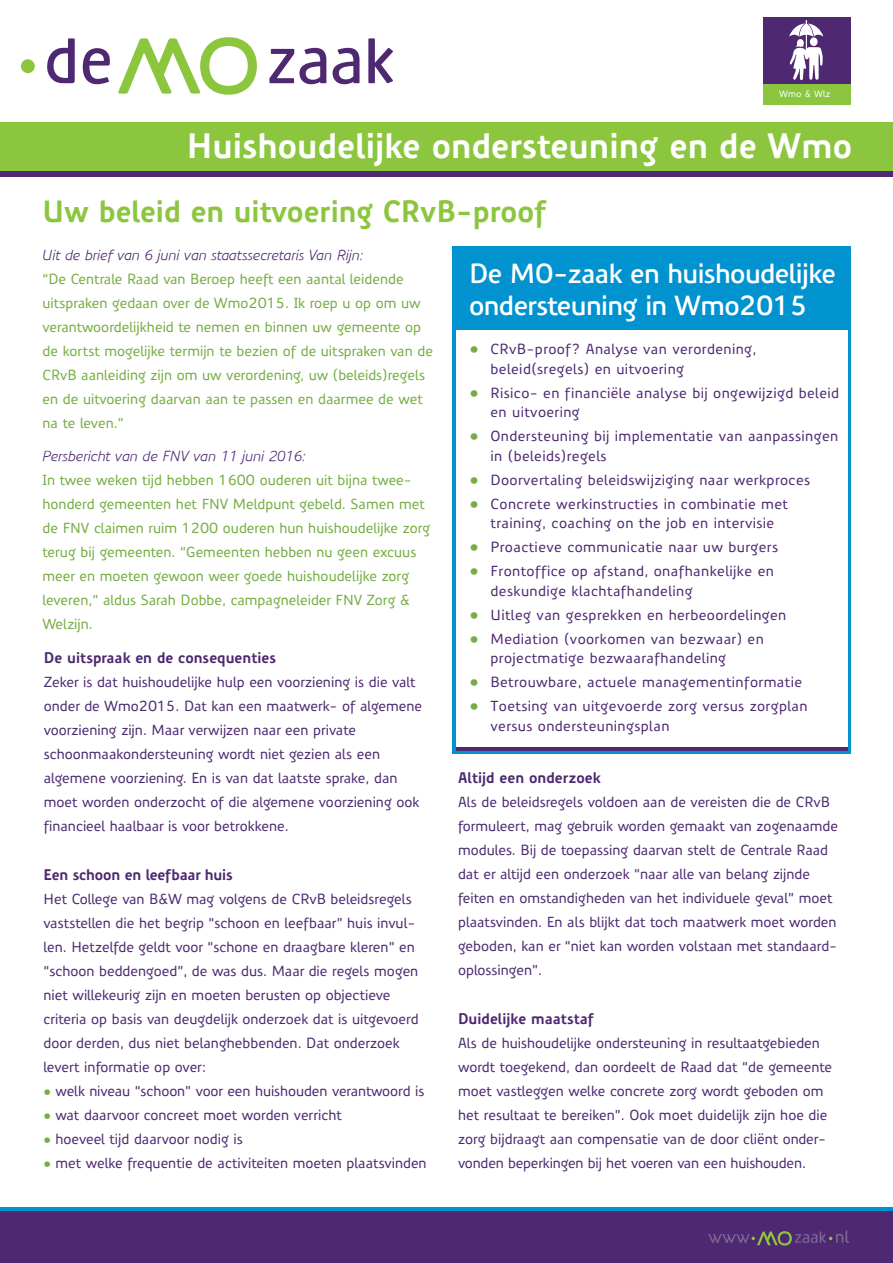
<style>
.page{position:relative;width:893px;height:1263px;background:#fff}
.page>*{position:absolute;margin:0;border:0;box-sizing:border-box;transform-origin:0 0}
.t1{font:700 34.5px "Precious Sans";color:#fff}
.t2{font:700 30px "Precious Sans";color:#8bc63e}
.t3{font:600 27px/32.4px "Precious Sans";letter-spacing:-.025em;color:#fff}
.t4{font:700 15px "Precious Sans";color:#4e2971}
.t5{font:500 14.25px/24px "Precious Sans";color:#4e2971}
.t6{font:500 14.25px/19.5px "Precious Sans";letter-spacing:.025em;color:#4e2971}
.t7{font:500 14.25px/24px "Precious Sans";color:#75ad42}
.t8{font:italic 14.25px "Precious Sans";color:#4e2971}
.t9{font:500 9px "Precious Sans";letter-spacing:.025em;color:#fff}
.s1{color:#75ad42}
.s2{font-size:12px;color:#75ad42}
</style>
<div class="page">
<div style="left:452px;top:246px;width:399px;height:508px;background:#0093d0"></div>
<div style="left:456px;top:330px;width:391px;height:420px;background:#fff"></div>
<hr style="left:456px;top:747px;width:391px;height:3px;background:#4e2971">
<svg style="left:368px;top:38px;width:25px;height:45px"></svg>
<svg style="left:269px;top:48px;width:57px;height:36px"></svg>
<svg style="left:333px;top:48px;width:27px;height:36px"></svg>
<svg style="left:118px;top:37px;width:139px;height:58px"></svg>
<svg style="left:47px;top:38px;width:28px;height:45px"></svg>
<svg style="left:83px;top:48px;width:27px;height:36px"></svg>
<div style="left:21px;top:59px;width:14px;height:14px;background:#8bc63e;border-radius:50%"></div>
<div style="left:0;top:122px;width:893px;height:55px;background:#8bc63e"></div>
<div style="left:0;top:172px;width:893px;height:5px;background:#4e2971"></div>
<div style="left:763px;top:17px;width:88px;height:88px;background:#4e2971"></div>
<svg style="left:789px;top:20px;width:34px;height:60px"></svg>
<div style="left:763px;top:84px;width:88px;height:21px;background:#8bc63e"></div>
<div style="left:0;top:1211px;width:893px;height:52px;background:#4e2971"></div>
<hr style="left:0;top:1207px;width:893px;height:4px;background:#0093d0">
<svg style="left:708px;top:1230px;width:141px;height:15px"></svg>
<p class="t9" style="left:779px;top:88px;width:53px">Wmo &amp; Wlz</p>
<h1 class="t1" style="left:187px;top:124px;width:667px">Huishoudelijke ondersteuning en de Wmo</h1>
<h2 class="t2" style="left:43px;top:192px;width:506px">Uw beleid en uitvoering CRvB-proof</h2>
<p class="t8" style="left:43px;top:246px;width:323px">Uit de brief van 6 juni van staatssecretaris Van Rijn:</p>
<p class="t7" style="left:43px;top:267px;width:392px">“De Centrale Raad van Beroep heeft een aantal leidende uitspraken gedaan over de Wmo2015. Ik roep u op om uw verantwoordelijkheid te nemen en binnen uw gemeente op de kortst mogelijke termijn te bezien of de uitspraken van de CRvB aanleiding zijn om uw verordening, uw (beleids)regels en de uitvoering daarvan aan te passen en daarmee de wet na te leven.”</p>
<p class="t8" style="left:43px;top:447px;width:265px">Persbericht van de FNV van 11 juni 2016:</p>
<p class="t7" style="left:43px;top:468px;width:389px">In twee weken tijd hebben 1600 ouderen uit bijna twee&shy;honderd gemeenten het FNV Meldpunt gebeld. Samen met de FNV claimen ruim 1200 ouderen hun huishoudelijke zorg terug bij gemeenten. “Gemeenten hebben nu geen excuus meer en moeten gewoon weer goede huishoudelijke zorg leveren,” aldus Sarah Dobbe, campagneleider FNV Zorg &amp; Welzijn.</p>
<h3 class="t3" style="left:469px;top:257px;width:368px">De MO-zaak en huishoudelijke ondersteuning in Wmo2015</h3>
<p class="t6" style="left:491px;top:340px;width:268px;text-indent:-22px"><span class="s1">•</span> CRvB-proof? Analyse van verordening, beleid(sregels) en uitvoering</p>
<p class="t6" style="left:491px;top:383px;width:350px;text-indent:-22px"><span class="s1">•</span> Risico- en financiële analyse bij ongewijzigd beleid en uitvoering</p>
<p class="t6" style="left:491px;top:427px;width:349px;text-indent:-22px"><span class="s1">•</span> Ondersteuning bij implementatie van aanpassingen in (beleids)regels</p>
<p class="t6" style="left:469px;top:470px;width:343px"><span class="s1">•</span> Doorvertaling beleidswijziging naar werkproces</p>
<p class="t6" style="left:469px;top:494px;width:321px;text-align:center"><span class="s1">•</span> Concrete werkinstructies in combinatie met training, coaching on the job en intervisie</p>
<p class="t6" style="left:469px;top:538px;width:311px"><span class="s1">•</span> Proactieve communicatie naar uw burgers</p>
<p class="t6" style="left:491px;top:562px;width:285px;text-indent:-22px"><span class="s1">•</span> Frontoffice op afstand, onafhankelijke en deskundige klachtafhandeling</p>
<p class="t6" style="left:469px;top:605px;width:319px"><span class="s1">•</span> Uitleg van gesprekken en herbeoordelingen</p>
<p class="t6" style="left:491px;top:629px;width:275px;text-indent:-22px"><span class="s1">•</span> Mediation (voorkomen van bezwaar) en projectmatige bezwaarafhandeling</p>
<p class="t6" style="left:469px;top:673px;width:335px"><span class="s1">•</span> Betrouwbare, actuele managementinformatie</p>
<p class="t6" style="left:491px;top:697px;width:319px;text-indent:-22px"><span class="s1">•</span> Toetsing van uitgevoerde zorg versus zorgplan versus ondersteuningsplan</p>
<p class="t4" style="left:44px;top:648px;width:234px">De uitspraak en de consequenties</p>
<p class="t5" style="left:44px;top:670px;width:380px">Zeker is dat huishoudelijke hulp een voorziening is die valt onder de Wmo2015. Dat kan een maatwerk- of algemene voorziening zijn. Maar verwijzen naar een private schoonmaakondersteuning wordt niet gezien als een algemene voorziening. En is van dat laatste sprake, dan moet worden onderzocht of die algemene voorziening ook financieel haalbaar is voor betrokkene.</p>
<p class="t4" style="left:44px;top:864px;width:191px">Een schoon en leefbaar huis</p>
<p class="t5" style="left:43px;top:886px;width:377px">Het College van B&amp;W mag volgens de CRvB beleidsregels vaststellen die het begrip “schoon en leefbaar” huis invul&shy;len. Hetzelfde geldt voor “schone en draagbare kleren” en “schoon beddengoed”, de was dus. Maar die regels mogen niet willekeurig zijn en moeten berusten op objectieve criteria op basis van deugdelijk onderzoek dat is uitgevoerd door derden, dus niet belanghebbenden. Dat onderzoek levert informatie op over:</p>
<p class="t5" style="left:43px;top:1078px;width:382px"><span class="s2">•</span> welk niveau “schoon” voor een huishouden verantwoord is</p>
<p class="t5" style="left:43px;top:1102px;width:300px"><span class="s2">•</span> wat daarvoor concreet moet worden verricht</p>
<p class="t5" style="left:43px;top:1126px;width:201px"><span class="s2">•</span> hoeveel tijd daarvoor nodig is</p>
<p class="t5" style="left:43px;top:1150px;width:385px"><span class="s2">•</span> met welke frequentie de activiteiten moeten plaatsvinden</p>
<p class="t4" style="left:458px;top:768px;width:144px">Altijd een onderzoek</p>
<p class="t5" style="left:458px;top:790px;width:381px">Als de beleidsregels voldoen aan de vereisten die de CRvB formuleert, mag gebruik worden gemaakt van zogenaamde modules. Bij de toepassing daarvan stelt de Centrale Raad dat er altijd een onderzoek “naar alle van belang zijnde feiten en omstandigheden van het individuele geval” moet plaatsvinden. En als blijkt dat toch maatwerk moet worden geboden, kan er “niet kan worden volstaan met standaard&shy;oplossingen”.</p>
<p class="t4" style="left:458px;top:1008px;width:137px">Duidelijke maatstaf</p>
<p class="t5" style="left:458px;top:1030px;width:376px">Als de huishoudelijke ondersteuning in resultaatgebieden wordt toegekend, dan oordeelt de Raad dat “de gemeente moet vastleggen welke concrete zorg wordt geboden om het resultaat te bereiken”. Ook moet duidelijk zijn hoe die zorg bijdraagt aan compensatie van de door cliënt onder&shy;vonden beperkingen bij het voeren van een huishouden.</p>
</div>
